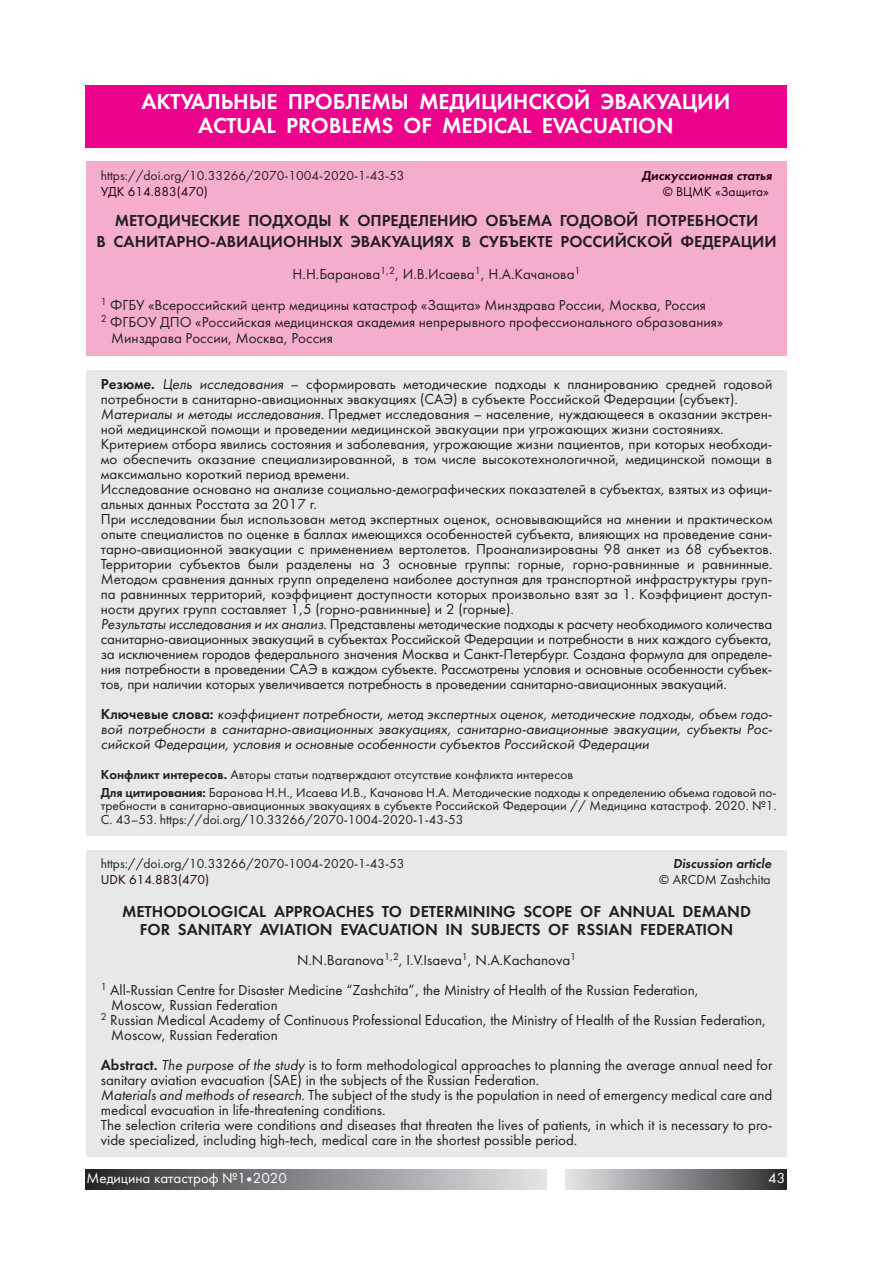
<style>
.page{position:relative;width:893px;height:1263px;background:#fff}
.page>*{position:absolute;margin:0;border:0;box-sizing:border-box;transform-origin:0 0}
.t1{font:22.5px/24px "Futura Demi C";letter-spacing:-.005em;color:#fff;text-align:center}
.t2{font:16.5px/21px "Futura Demi C";color:#231f20;text-align:center}
.t3{font:15px/15px "Futura Book C";color:#231f20}
.t4{font:italic 15px/15px "Futura Book C";color:#231f20;text-align:justify}
.t5{font:15px "Futura Book C";color:#fff}
.t6{font:13.5px/17.7px "Futura Book C";color:#231f20}
.t7{font:13.5px "Futura Book C";color:#23010c}
.t8{font:italic 13.5px "Futura Demi C";color:#23010c}
.t9{font:italic 13.5px "Futura Demi C";color:#231f20}
.s1{font-family:"Futura Demi C"}
.s2{font-style:italic}
.s3{font-family:"Futura Demi C";font-style:normal}
</style>
<div class="page">
<div style="left:566px;top:1169px;width:221px;height:21px;background:linear-gradient(to right,#e5e7ea,#2e2e30)"></div>
<div style="left:85px;top:1169px;width:461px;height:21px;background:linear-gradient(to right,#2b2b2d,#e5e6ea)"></div>
<div style="left:87px;top:161px;width:700px;height:195px;background:#f5adce"></div>
<div style="left:87px;top:370px;width:700px;height:466px;background:#e7e8e9"></div>
<div style="left:87px;top:850px;width:700px;height:307px;background:#e7e8e9"></div>
<div style="left:85px;top:85px;width:702px;height:62px;background:#ed028c"></div>
<h1 class="t1" style="left:141px;top:89px;width:590px">АКТУАЛЬНЫЕ ПРОБЛЕМЫ МЕДИЦИНСКОЙ ЭВАКУАЦИИ<br>ACTUAL PROBLEMS OF MEDICAL EVACUATION</h1>
<p class="t6" style="left:101px;top:166px;width:305px">https://doi.org/10.33266/2070-1004-2020-1-43-53</p>
<p class="t8" style="left:642px;top:167px;width:132px">Дискуссионная статья</p>
<p class="t7" style="left:101px;top:184px;width:109px">УДК 614.883(470)</p>
<p class="t7" style="left:663px;top:184px;width:108px">© ВЦМК «Защита»</p>
<p class="t2" style="left:97px;top:210px;width:682px">МЕТОДИЧЕСКИЕ ПОДХОДЫ К ОПРЕДЕЛЕНИЮ ОБЪЕМА ГОДОВОЙ ПОТРЕБНОСТИ<br>В САНИТАРНО-АВИАЦИОННЫХ ЭВАКУАЦИЯХ В СУБЪЕКТЕ РОССИЙСКОЙ ФЕДЕРАЦИИ</p>
<p class="t3" style="left:101px;top:258px;width:607px;line-height:31.5px;text-indent:192px">Н.Н.Баранова<sup>1,2</sup>, И.В.Исаева<sup>1</sup>, Н.А.Качанова<sup>1<br>1</sup> ФГБУ «Всероссийский центр медицины катастроф «Защита» Минздрава России, Москва, Россия</p>
<p class="t3" style="left:111px;top:313px;width:614px;line-height:16.5px;text-indent:-10px"><sup>2</sup> ФГБОУ ДПО «Российская медицинская академия непрерывного профессионального образования»<br>Минздрава России, Москва, Россия</p>
<p class="t3" style="left:101px;top:376px;width:673px"><span class="s1">Резюме.</span> <span class="s2">Цель исследования</span> – сформировать методические подходы к планированию средней годовой потребности в санитарно-авиационных эвакуациях (САЭ) в субъекте Российской Федерации (субъект).<br><span class="s2">Материалы и методы исследования.</span> Предмет исследования – население, нуждающееся в оказании экстрен&shy;ной медицинской помощи и проведении медицинской эвакуации при угрожающих жизни состояниях.<br>Критерием отбора явились состояния и заболевания, угрожающие жизни пациентов, при которых необходи&shy;мо обеспечить оказание специализированной, в том числе высокотехнологичной, медицинской помощи в максимально короткий период времени.<br>Исследование основано на анализе социально-демографических показателей в субъектах, взятых из офици&shy;альных данных Росстата за 2017 г.<br>При исследовании был использован метод экспертных оценок, основывающийся на мнении и практическом опыте специалистов по оценке в баллах имеющихся особенностей субъекта, влияющих на проведение сани&shy;тарно-авиационной эвакуации с применением вертолетов. Проанализированы 98 анкет из 68 субъектов.<br>Территории субъектов были разделены на 3 основные группы: горные, горно-равнинные и равнинные.<br>Методом сравнения данных групп определена наиболее доступная для транспортной инфраструктуры груп&shy;па равнинных территорий, коэффициент доступности которых произвольно взят за 1. Коэффициент доступ&shy;ности других групп составляет 1,5 (горно-равнинные) и 2 (горные).<br><span class="s2">Результаты исследования и их анализ.</span> Представлены методические подходы к расчету необходимого количества санитарно-авиационных эвакуаций в субъектах Российской Федерации и потребности в них каждого субъекта, за исключением городов федерального значения Москва и Санкт-Петербург. Создана формула для определе&shy;ния потребности в проведении САЭ в каждом субъекте. Рассмотрены условия и основные особенности субъек&shy;тов, при наличии которых увеличивается потребность в проведении санитарно-авиационных эвакуаций.</p>
<p class="t4" style="left:101px;top:706px;width:672px"><span class="s3">Ключевые слова:</span> коэффициент потребности, метод экспертных оценок, методические подходы, объем годо&shy;вой потребности в санитарно-авиационных эвакуациях, санитарно-авиационные эвакуации, субъекты Рос&shy;сийской Федерации, условия и основные особенности субъектов Российской Федерации</p>
<p class="t6" style="left:101px;top:765px;width:677px"><span class="s1">Конфликт интересов.</span> Авторы статьи подтверждают отсутствие конфликта интересов<br><span class="s1">Для цитирования:</span> Баранова Н.Н., Исаева И.В., Качанова Н.А. Методические подходы к определению объема годовой по-</p>
<p class="t6" style="left:101px;top:799px;width:677px;line-height:13.5px">требности в санитарно-авиационных эвакуациях в субъекте Российской Федерации // Медицина катастроф. 2020. №1.<br>С. 43–53. https://doi.org/10.33266/2070-1004-2020-1-43-53</p>
<p class="t6" style="left:101px;top:854px;width:305px">https://doi.org/10.33266/2070-1004-2020-1-43-53</p>
<p class="t9" style="left:673px;top:855px;width:100px">Discussion article</p>
<p class="t7" style="left:101px;top:871px;width:110px">UDK 614.883(470)</p>
<p class="t6" style="left:659px;top:870px;width:113px">© ARCDM Zashchita</p>
<p class="t2" style="left:122px;top:902px;width:631px;line-height:18px">METHODOLOGICAL APPROACHES TO DETERMINING SCOPE OF ANNUAL DEMAND<br>FOR SANITARY AVIATION EVACUATION IN SUBJECTS OF RSSIAN FEDERATION</p>
<p class="t3" style="left:101px;top:944px;width:600px;line-height:30px;text-indent:196px">N.N.Baranova<sup>1,2</sup>, I.V.Isaeva<sup>1</sup>, N.A.Kachanova<sup>1<br>1</sup> All-Russian Centre for Disaster Medicine “Zashchita”, the Ministry of Health of the Russian Federation,</p>
<p class="t3" style="left:111px;top:997px;width:168px">Moscow, Russian Federation</p>
<p class="t3" style="left:101px;top:1012px;width:667px"><sup>2</sup> Russian Medical Academy of Continuous Professional Education, the Ministry of Health of the Russian Federation,</p>
<p class="t3" style="left:111px;top:1027px;width:168px">Moscow, Russian Federation</p>
<p class="t3" style="left:101px;top:1057px;width:673px"><span class="s1">Abstract.</span> <span class="s2">The purpose of the study</span> is to form methodological approaches to planning the average annual need for sanitary aviation evacuation (SAE) in the subjects of the Russian Federation.<br><span class="s2">Materials and methods of research.</span> The subject of the study is the population in need of emergency medical care and medical evacuation in life-threatening conditions.<br>The selection criteria were conditions and diseases that threaten the lives of patients, in which it is necessary to pro&shy;vide specialized, including high-tech, medical care in the shortest possible period.</p>
<p class="t5" style="left:87px;top:1169px;width:202px">Медицина катастроф №1•2020</p>
<p class="t5" style="left:768px;top:1169px;width:19px">43</p>
</div>
